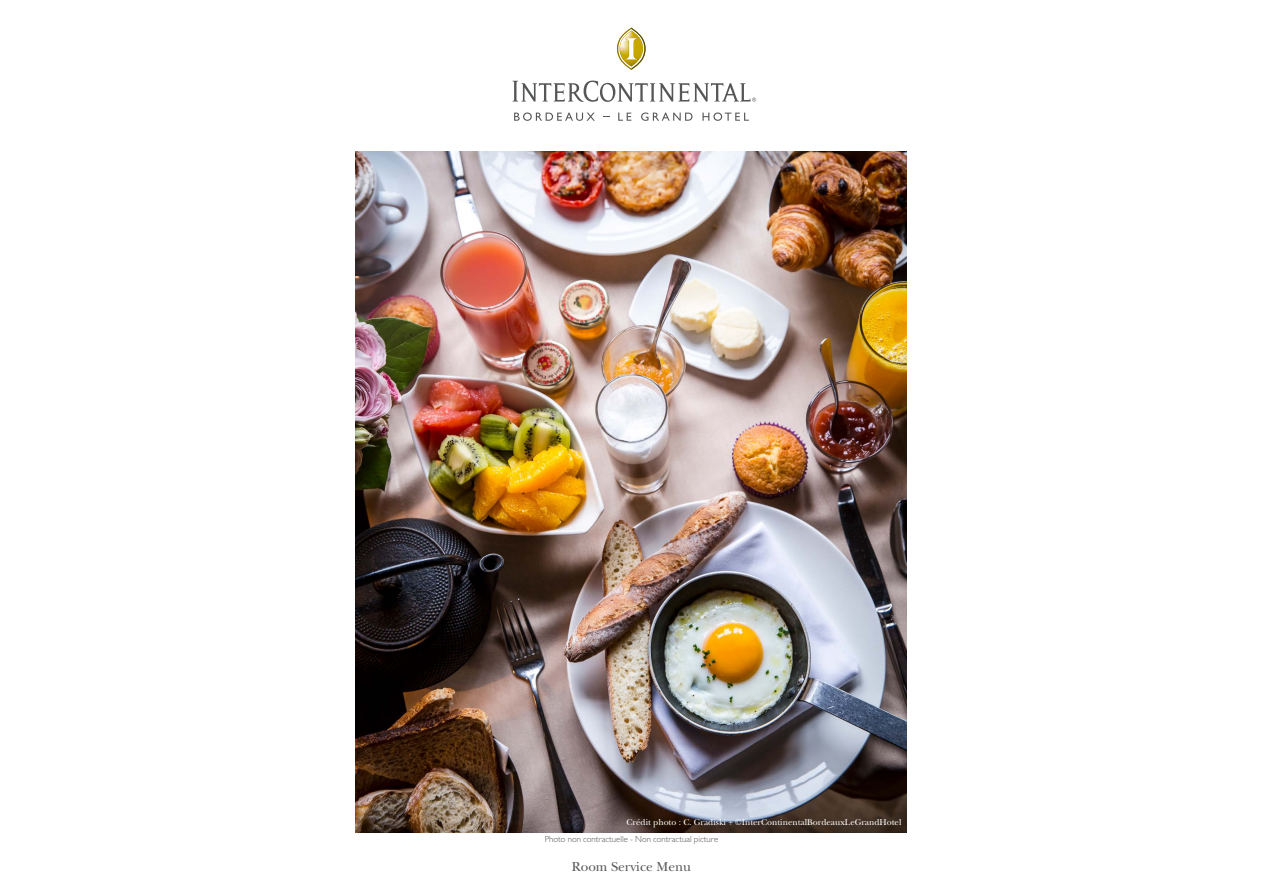
<style>
.page{position:relative;width:1263px;height:893px;background:#fff}
.page>*{position:absolute;margin:0;border:0;box-sizing:border-box;transform-origin:0 0}
.t1{font:13.5px "New Baskerville";color:#555756}
.t2{font:8.85px "New Baskerville";color:#fff}
.t3{font:300 8.85px "Gill Sans MT Pro";color:#555756}
</style>
<div class="page">
<svg style="left:512px;top:81px;width:244px;height:21px"></svg>
<svg style="left:617px;top:27px;width:29px;height:43px"></svg>
<svg style="left:514px;top:112px;width:81px;height:9px"></svg>
<svg style="left:618px;top:113px;width:13px;height:8px"></svg>
<svg style="left:641px;top:112px;width:51px;height:9px"></svg>
<svg style="left:702px;top:112px;width:47px;height:9px"></svg>
<img style="left:356px;top:152px;width:551px;height:680px">
<p class="t2" style="left:627px;top:817px;width:276px">Crédit photo : C. Gradiski + ©InterContinentalBordeauxLeGrandHotel</p>
<p class="t3" style="left:545px;top:833px;width:175px">Photo non contractuelle - Non contractual picture</p>
<h1 class="t1" style="left:572px;top:858px;width:121px">Room Service Menu</h1>
</div>
